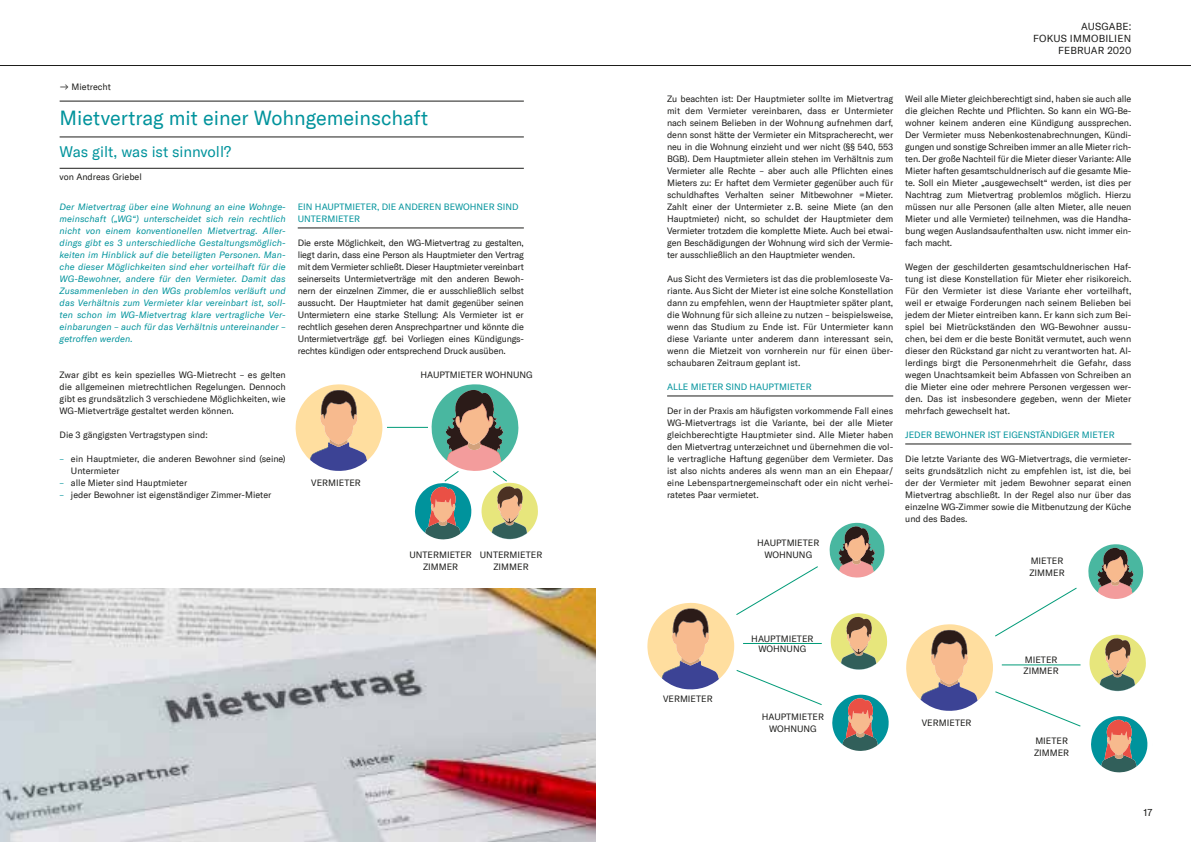
<style>
.page{position:relative;width:1191px;height:842px;background:#fff}
.page>*{position:absolute;margin:0;border:0;box-sizing:border-box;transform-origin:0 0}
.t1{font:20px "GT America";color:#00939c}
.t2{font:15px "GT America";color:#00939c}
.t3{font:10px/12px "GT America";letter-spacing:.02em;color:#1d1d1b;text-align:right}
.t4{font:9px/12px "GT America";color:#1d1d1b;text-align:justify}
.t5{font:italic 9px/12px "GT America";letter-spacing:.01em;color:#00939c;text-align:justify}
.t6{font:9px/12px "GT America";color:#00939c}
.s1{color:#00939c}
</style>
<div class="page">
<hr style="left:0;top:65px;width:1191px;height:1px;background:#1d1d1b">
<hr style="left:60px;top:101px;width:464px;height:1px;background:#1d1d1b">
<hr style="left:60px;top:137px;width:464px;height:1px;background:#1d1d1b">
<hr style="left:60px;top:168px;width:464px;height:1px;background:#1d1d1b">
<hr style="left:298px;top:228px;width:226px;height:1px;background:#1d1d1b">
<img style="left:0;top:588px;width:595px;height:254px">
<svg style="left:295px;top:384px;width:87px;height:87px"></svg>
<hr style="left:387px;top:427px;width:41px;height:1px;background:#009b78">
<svg style="left:415px;top:384px;width:123px;height:155px"></svg>
<hr style="left:667px;top:396px;width:226px;height:1px;background:#1d1d1b">
<hr style="left:905px;top:444px;width:226px;height:1px;background:#1d1d1b">
<svg style="left:830px;top:613px;width:57px;height:57px"></svg>
<svg style="left:832px;top:695px;width:56px;height:56px"></svg>
<svg style="left:829px;top:523px;width:55px;height:55px"></svg>
<svg style="left:647px;top:566px;width:175px;height:139px"></svg>
<hr style="left:743px;top:643px;width:78px;height:1px;background:#009b78">
<svg style="left:1089px;top:634px;width:57px;height:57px"></svg>
<svg style="left:1091px;top:716px;width:56px;height:56px"></svg>
<svg style="left:1088px;top:544px;width:55px;height:55px"></svg>
<svg style="left:906px;top:587px;width:175px;height:140px"></svg>
<hr style="left:1001px;top:664px;width:79px;height:1px;background:#009b78">
<p class="t4" style="left:60px;top:81px;width:53px">ʸ Mietrecht</p>
<h1 class="t1" style="left:60px;top:106px;width:370px">Mietvertrag mit einer Wohngemeinschaft</h1>
<h2 class="t2" style="left:60px;top:143px;width:173px">Was gilt, was ist sinnvoll?</h2>
<p class="t4" style="left:60px;top:171px;width:84px">von Andreas Griebel</p>
<p class="t6" style="left:298px;top:201px;width:222px">EIN HAUPTMIETER, DIE ANDEREN BEWOHNER SIND<br>UNTERMIETER</p>
<p class="t4" style="left:298px;top:237px;width:228px">Die erste Möglichkeit, den WG-Mietvertrag zu gestalten, liegt darin, dass eine Person als Hauptmieter den Vertrag mit dem Vermieter schließt. Dieser Hauptmieter vereinbart seinerseits Untermietverträge mit den anderen Bewoh&shy;nern der einzelnen Zimmer, die er ausschließlich selbst aussucht. Der Hauptmieter hat damit gegenüber seinen Untermietern eine starke Stellung: Als Vermieter ist er rechtlich gesehen deren Ansprechpartner und könnte die Untermietverträge ggf. bei Vorliegen eines Kündigungs&shy;rechtes kündigen oder entsprechend Druck ausüben.</p>
<p class="t5" style="left:60px;top:201px;width:228px">Der Mietvertrag über eine Wohnung an eine Wohnge&shy;meinschaft („WG“) unterscheidet sich rein rechtlich nicht von einem konventionellen Mietvertrag. Aller&shy;dings gibt es 3 unterschiedliche Gestaltungsmöglich&shy;keiten im Hinblick auf die beteiligten Personen. Man&shy;che dieser Möglichkeiten sind eher vorteilhaft für die WG-Bewohner, andere für den Vermieter. Damit das Zusammenleben in den WGs problemlos verläuft und das Verhältnis zum Vermieter klar vereinbart ist, soll&shy;ten schon im WG-Mietvertrag klare vertragliche Ver&shy;einbarungen – auch für das Verhältnis untereinander – getroffen werden.</p>
<p class="t4" style="left:60px;top:369px;width:228px">Zwar gibt es kein spezielles WG-Mietrecht – es gelten die allgemeinen mietrechtlichen Regelungen. Dennoch gibt es grundsätzlich 3 verschiedene Möglichkeiten, wie WG-Mietverträge gestaltet werden können.</p>
<p class="t4" style="left:60px;top:429px;width:150px">Die 3 gängigsten Vertragstypen sind:</p>
<p class="t4" style="left:71px;top:453px;width:216px;text-indent:-11px"><span class="s1">–</span> ein Hauptmieter, die anderen Bewohner sind (seine)<br>Untermieter</p>
<p class="t4" style="left:60px;top:477px;width:129px"><span class="s1">–</span> alle Mieter sind Hauptmieter</p>
<p class="t4" style="left:60px;top:489px;width:213px"><span class="s1">–</span> jeder Bewohner ist eigenständiger Zimmer-Mieter</p>
<p class="t4" style="left:420px;top:369px;width:114px">HAUPTMIETER WOHNUNG</p>
<p class="t4" style="left:311px;top:477px;width:51px">VERMIETER</p>
<p class="t4" style="left:409px;top:549px;width:64px;text-align:center">UNTERMIETER<br>ZIMMER</p>
<p class="t4" style="left:480px;top:549px;width:64px;text-align:center">UNTERMIETER<br>ZIMMER</p>
<p class="t3" style="left:1033px;top:20px;width:100px">AUSGABE:<br>FOKUS IMMOBILIEN<br>FEBRUAR 2020</p>
<p class="t4" style="left:667px;top:93px;width:228px">Zu beachten ist: Der Hauptmieter sollte im Mietvertrag mit dem Vermieter vereinbaren, dass er Untermieter nach seinem Belieben in der Wohnung aufnehmen darf, denn sonst hätte der Vermieter ein Mitspracherecht, wer neu in die Wohnung einzieht und wer nicht (§§ 540, 553<br>BGB). Dem Hauptmieter allein stehen im Verhältnis zum Vermieter alle Rechte – aber auch alle Pflichten eines Mieters zu: Er haftet dem Vermieter gegenüber auch für schuldhaftes Verhalten seiner Mitbewohner = Mieter.<br>Zahlt einer der Untermieter z. B. seine Miete (an den Hauptmieter) nicht, so schuldet der Hauptmieter dem Vermieter trotzdem die komplette Miete. Auch bei etwai&shy;gen Beschädigungen der Wohnung wird sich der Vermie&shy;ter ausschließlich an den Hauptmieter wenden.</p>
<p class="t4" style="left:667px;top:273px;width:228px">Aus Sicht des Vermieters ist das die problemloseste Va&shy;riante. Aus Sicht der Mieter ist eine solche Konstellation dann zu empfehlen, wenn der Hauptmieter später plant, die Wohnung für sich alleine zu nutzen – beispielsweise, wenn das Studium zu Ende ist. Für Untermieter kann diese Variante unter anderem dann interessant sein, wenn die Mietzeit von vornherein nur für einen über&shy;schaubaren Zeitraum geplant ist.</p>
<p class="t6" style="left:667px;top:381px;width:146px">ALLE MIETER SIND HAUPTMIETER</p>
<p class="t4" style="left:667px;top:405px;width:228px">Der in der Praxis am häufigsten vorkommende Fall eines WG-Mietvertrags ist die Variante, bei der alle Mieter gleichberechtigte Hauptmieter sind. Alle Mieter haben den Mietvertrag unterzeichnet und übernehmen die vol&shy;le vertragliche Haftung gegenüber dem Vermieter. Das ist also nichts anderes als wenn man an ein Ehepaar/ eine Lebenspartnergemeinschaft oder ein nicht verhei&shy;ratetes Paar vermietet.</p>
<p class="t4" style="left:757px;top:537px;width:64px;text-align:center">HAUPTMIETER<br>WOHNUNG</p>
<p class="t4" style="left:905px;top:93px;width:228px">Weil alle Mieter gleichberechtigt sind, haben sie auch alle die gleichen Rechte und Pflichten. So kann ein WG-Be&shy;wohner keinem anderen eine Kündigung aussprechen.<br>Der Vermieter muss Nebenkostenabrechnungen, Kündi&shy;gungen und sonstige Schreiben immer an alle Mieter rich&shy;ten. Der große Nachteil für die Mieter dieser Variante: Alle Mieter haften gesamtschuldnerisch auf die gesamte Mie&shy;te. Soll ein Mieter „ausgewechselt“ werden, ist dies per Nachtrag zum Mietvertrag problemlos möglich. Hierzu müssen nur alle Personen (alle alten Mieter, alle neuen Mieter und alle Vermieter) teilnehmen, was die Handha&shy;bung wegen Auslandsaufenthalten usw. nicht immer ein&shy;fach macht.</p>
<p class="t4" style="left:905px;top:261px;width:228px">Wegen der geschilderten gesamtschuldnerischen Haf&shy;tung ist diese Konstellation für Mieter eher risikoreich.<br>Für den Vermieter ist diese Variante eher vorteilhaft, weil er etwaige Forderungen nach seinem Belieben bei jedem der Mieter eintreiben kann. Er kann sich zum Bei&shy;spiel bei Mietrückständen den WG-Bewohner aussu&shy;chen, bei dem er die beste Bonität vermutet, auch wenn dieser den Rückstand gar nicht zu verantworten hat. Al&shy;lerdings birgt die Personenmehrheit die Gefahr, dass wegen Unachtsamkeit beim Abfassen von Schreiben an die Mieter eine oder mehrere Personen vergessen wer&shy;den. Das ist insbesondere gegeben, wenn der Mieter mehrfach gewechselt hat.</p>
<p class="t6" style="left:905px;top:429px;width:211px">JEDER BEWOHNER IST EIGENSTÄNDIGER MIETER</p>
<p class="t4" style="left:905px;top:453px;width:228px">Die letzte Variante des WG-Mietvertrags, die vermieter&shy;seits grundsätzlich nicht zu empfehlen ist, ist die, bei der der Vermieter mit jedem Bewohner separat einen Mietvertrag abschließt. In der Regel also nur über das einzelne WG-Zimmer sowie die Mitbenutzung der Küche und des Bades.</p>
<p class="t4" style="left:1029px;top:555px;width:37px">MIETER<br>ZIMMER</p>
<p class="t4" style="left:663px;top:693px;width:51px">VERMIETER</p>
<p class="t4" style="left:751px;top:633px;width:64px;line-height:10.8px;text-align:center">HAUPTMIETER<br>WOHNUNG</p>
<p class="t4" style="left:762px;top:711px;width:64px;text-align:center">HAUPTMIETER<br>WOHNUNG</p>
<p class="t4" style="left:921px;top:717px;width:51px">VERMIETER</p>
<p class="t4" style="left:1023px;top:654px;width:37px;line-height:10.8px">MIETER<br>ZIMMER</p>
<p class="t4" style="left:1034px;top:735px;width:37px">MIETER<br>ZIMMER</p>
<p class="t3" style="left:1143px;top:806px;width:10px">17</p>
</div>
